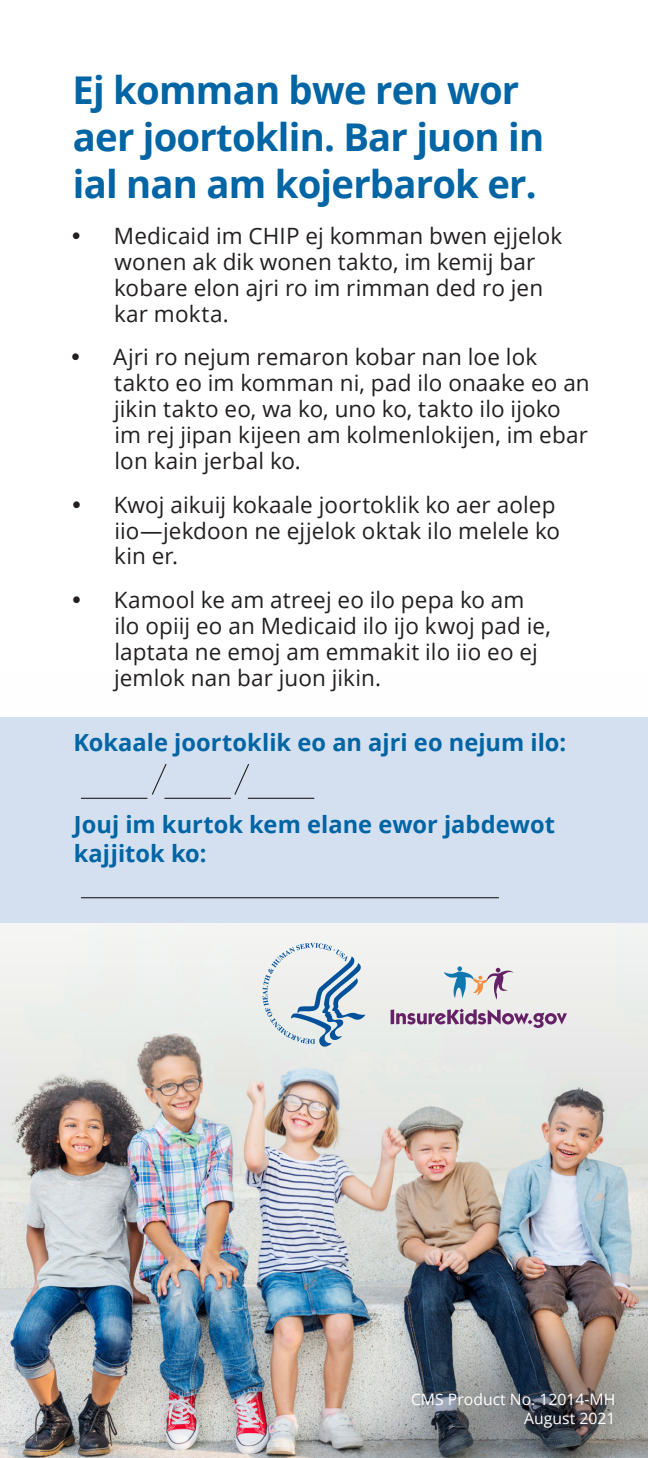
<style>
.page{position:relative;width:648px;height:1458px;background:#fff}
.page>*{position:absolute;margin:0;border:0;box-sizing:border-box;transform-origin:0 0}
.t1{font:700 38.25px/47.2px "Open Sans";letter-spacing:-.02em;color:#0065a4}
.text_info{font:700 23.62px/29.2px "Open Sans";color:#0065a4}
.Bullets{font:22.5px/25.9px "Open Sans";letter-spacing:.005em;color:#231f20}
.file_info{font:15.75px "Open Sans";color:#fff}
</style>
<div class="page">
<img style="left:0;top:922px;width:648px;height:536px">
<div style="left:0;top:717px;width:648px;height:205px;background:#d4e0ef"></div>
<svg style="left:444px;top:966px;width:70px;height:34px;background:#c7cad1"></svg>
<hr style="left:391px;top:1010px;width:3px;height:14px;background:#642165">
<svg style="left:396px;top:1009px;width:171px;height:19px;background:#b9a1b9"></svg>
<hr style="left:81px;top:897px;width:418px;height:1px;background:#231f20">
<hr style="left:81px;top:798px;width:66px;height:1px;background:#231f20">
<hr style="left:164px;top:798px;width:67px;height:1px;background:#231f20">
<hr style="left:248px;top:798px;width:66px;height:1px;background:#231f20">
<svg style="left:234px;top:764px;width:15px;height:31px"></svg>
<svg style="left:151px;top:764px;width:16px;height:31px"></svg>
<svg style="left:263px;top:943px;width:102px;height:104px"></svg>
<h1 class="t1" style="left:73px;top:65px;width:473px">Ej komman bwe ren wor aer joortoklin. Bar juon in ial nan am kojerbarok er.</h1>
<p class="Bullets" style="left:114px;top:222px;width:450px">Medicaid im CHIP ej komman bwen ejjelok wonen ak dik wonen takto, im kemij bar kobare elon ajri ro im rimman ded ro jen kar mokta.</p>
<p class="Bullets" style="left:113px;top:344px;width:478px">Ajri ro nejum remaron kobar nan loe lok takto eo im komman ni, pad ilo onaake eo an jikin takto eo, wa ko, uno ko, takto ilo ijoko im rej jipan kijeen am kolmenlokijen, im ebar lon kain jerbal ko.</p>
<p class="Bullets" style="left:114px;top:491px;width:448px">Kwoj aikuij kokaale joortoklik ko aer aolep iio—jekdoon ne ejjelok oktak ilo melele ko kin er.</p>
<p class="Bullets" style="left:114px;top:586px;width:438px">Kamool ke am atreej eo ilo pepa ko am ilo opiij eo an Medicaid ilo ijo kwoj pad ie, laptata ne emoj am emmakit ilo iio eo ej</p>
<p class="Bullets" style="left:114px;top:664px;width:269px">jemlok nan bar juon jikin.</p>
<p class="text_info" style="left:73px;top:727px;width:494px">Kokaale joortoklik eo an ajri eo nejum ilo:</p>
<p class="text_info" style="left:74px;top:809px;width:483px">Jouj im kurtok kem elane ewor jabdewot kajjitok ko:</p>
<p class="file_info" style="left:411px;top:1389px;width:206px">CMS Product No. 12014-MH</p>
<p class="file_info" style="left:524px;top:1407px;width:93px">August 2021</p>
</div>
